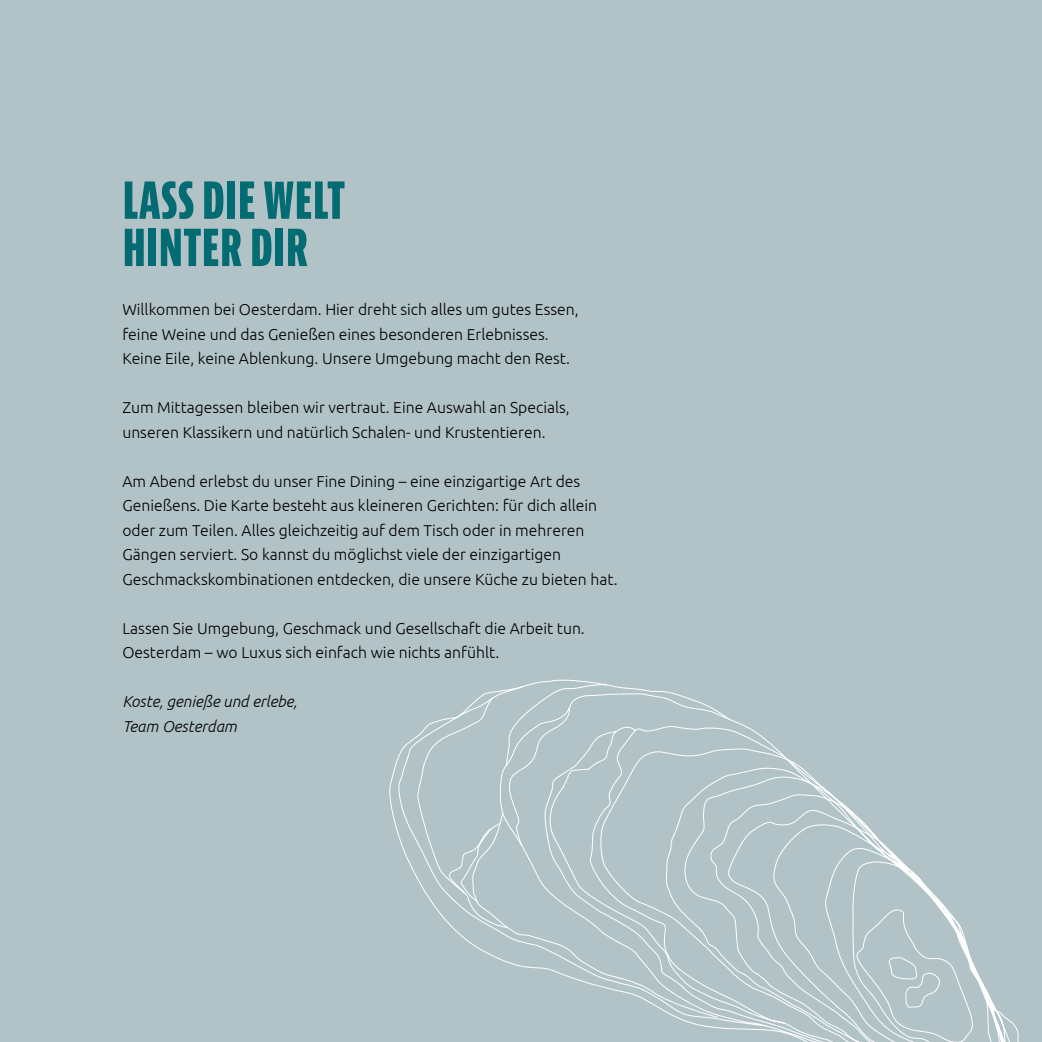
<style>
.page{position:relative;width:1042px;height:1042px;background:#b2c3c8}
.page>*{position:absolute;margin:0;border:0;box-sizing:border-box;transform-origin:0 0}
.t1{font:700 extra-condensed 54.25px "Bernina Sans";color:#026c72}
.t2{font:300 15.75px/24.5px "Ubuntu";color:#000}
.t3{font:italic 300 15.75px "Ubuntu";color:#000}
</style>
<div class="page">
<svg style="left:389px;top:679px;width:630px;height:363px"></svg>
<p class="t1" style="left:122px;top:168px;width:224px">LASS DIE WELT</p>
<p class="t1" style="left:122px;top:215px;width:188px">HINTER DIR</p>
<p class="t2" style="left:122px;top:297px;width:458px">Willkommen bei Oesterdam. Hier dreht sich alles um gutes Essen,</p>
<p class="t2" style="left:122px;top:321px;width:428px">feine Weine und das Genießen eines besonderen Erlebnisses.</p>
<p class="t2" style="left:122px;top:346px;width:449px">Keine Eile, keine Ablenkung. Unsere Umgebung macht den Rest.</p>
<p class="t2" style="left:122px;top:395px;width:449px">Zum Mittagessen bleiben wir vertraut. Eine Auswahl an Specials, unseren Klassikern und natürlich Schalen- und Krustentieren.</p>
<p class="t2" style="left:122px;top:468px;width:497px">Am Abend erlebst du unser Fine Dining – eine einzigartige Art des Genießens. Die Karte besteht aus kleineren Gerichten: für dich allein oder zum Teilen. Alles gleichzeitig auf dem Tisch oder in mehreren Gängen serviert. So kannst du möglichst viele der einzigartigen Geschmackskombinationen entdecken, die unsere Küche zu bieten hat.</p>
<p class="t2" style="left:122px;top:615px;width:464px">Lassen Sie Umgebung, Geschmack und Gesellschaft die Arbeit tun.</p>
<p class="t2" style="left:122px;top:640px;width:378px">Oesterdam – wo Luxus sich einfach wie nichts anfühlt.</p>
<p class="t3" style="left:122px;top:692px;width:176px">Koste, genieße und erlebe,</p>
<p class="t3" style="left:122px;top:716px;width:116px">Team Oesterdam</p>
</div>
